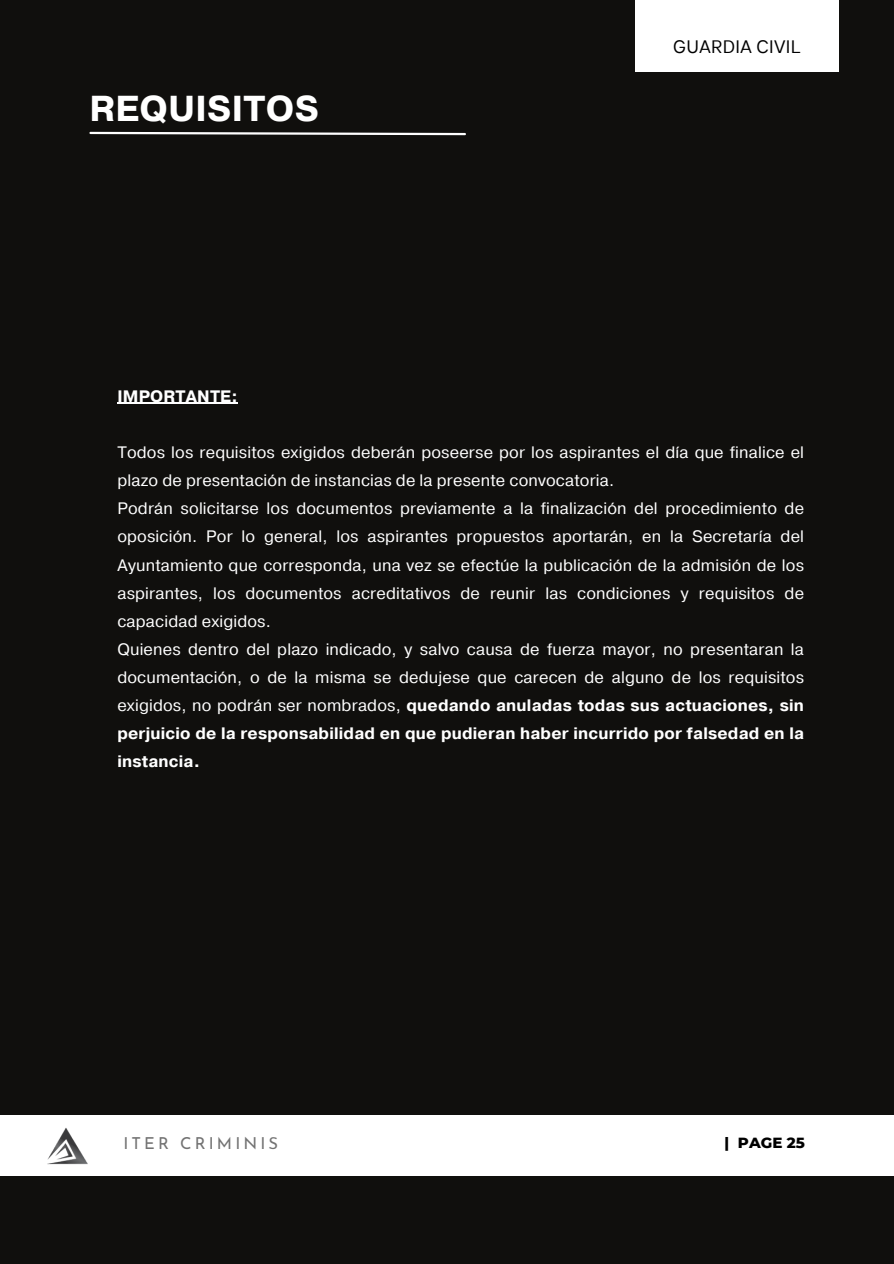
<style>
.page{position:relative;width:894px;height:1264px;background:#fff}
.page>*{position:absolute;margin:0;border:0;box-sizing:border-box;transform-origin:0 0}
.t1{font:700 35.85px "Pragmatica";letter-spacing:.01em;color:#fff}
.t2{font:18px "TT Interphases";letter-spacing:.02em;color:#000001}
.t3{font:16.5px/28.2px "Pragmatica";letter-spacing:.01em;color:#fff}
.t4{font:16.5px "Josefin Sans";letter-spacing:.185em;color:#737373}
.t5{font:700 16.5px "Pragmatica";letter-spacing:.01em;color:#fff}
.t6{font:800 15px "Montserrat";color:#000}
.s1{font-weight:700}
</style>
<div class="page">
<div style="left:0;top:0;width:893px;height:1263px;background:#100f0d"></div>
<div style="left:634px;top:0;width:204px;height:72px;background:#fff"></div>
<div style="left:0;top:1115px;width:893px;height:60px;background:#fff"></div>
<svg style="left:89px;top:131px;width:377px;height:5px"></svg>
<img style="left:47px;top:1128px;width:41px;height:37px">
<hr style="left:117px;top:403px;width:121px;height:1px;background:#fff">
<h2 class="t1" style="left:89px;top:85px;width:231px">REQUISITOS</h2>
<h3 class="t5" style="left:117px;top:385px;width:122px">IMPORTANTE:</h3>
<h1 class="t2" style="left:673px;top:35px;width:129px">GUARDIA CIVIL</h1>
<p class="t3" style="left:117px;top:439px;width:688px">Todos los requisitos exigidos deberán poseerse por los aspirantes el día que finalice el plazo de presentación de instancias de la presente convocatoria.<br>Podrán solicitarse los documentos previamente a la finalización del procedimiento de oposición. Por lo general, los aspirantes propuestos aportarán, en la Secretaría del Ayuntamiento que corresponda, una vez se efectúe la publicación de la admisión de los aspirantes, los documentos acreditativos de reunir las condiciones y requisitos de capacidad exigidos.<br>Quienes dentro del plazo indicado, y salvo causa de fuerza mayor, no presentaran la documentación, o de la misma se dedujese que carecen de alguno de los requisitos exigidos, no podrán ser nombrados, <span class="s1">quedando anuladas todas sus actuaciones, sin perjuicio de la responsabilidad en que pudieran haber incurrido por falsedad en la instancia.</span></p>
<p class="t4" style="left:123px;top:1136px;width:156px">ITER CRIMINIS</p>
<h4 class="t6" style="left:724px;top:1133px;width:82px">| PAGE 25</h4>
</div>
